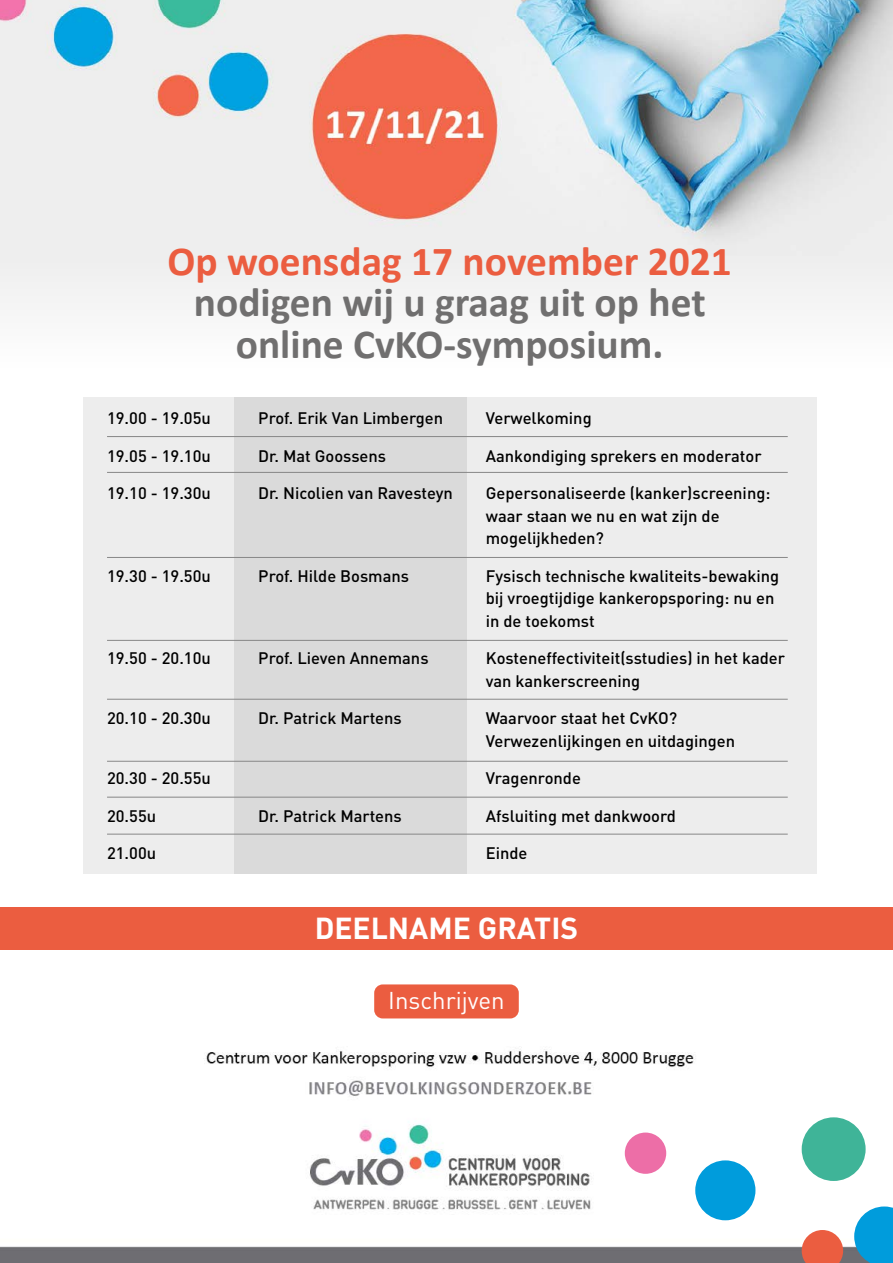
<style>
.page{position:relative;width:893px;height:1263px;background:#fff}
.page>*{position:absolute;margin:0;border:0;box-sizing:border-box;transform-origin:0 0}
.t1{font:700 41.4px/41.7px "Calibri";color:#706f6f;text-align:center}
.t2{font:700 41.4px "Calibri";color:#eb5d40}
.t3{font:700 30px "DIN";color:#fff}
.t4{font:24px "DIN";color:#fff}
.t5{font:500 16.5px/22.5px "DIN";color:#000}
</style>
<div class="page">
<div style="left:0;top:907px;width:893px;height:43px;background:#eb5d40"></div>
<div style="left:0;top:0;width:893px;height:368px;background:#f6f6f6"></div>
<img style="left:0;top:0;width:893px;height:255px">
<img style="left:0;top:1049px;width:864px;height:214px">
<div style="left:625px;top:1132px;width:41px;height:42px;background:#ed6ea7;border-radius:50%"></div>
<div style="left:695px;top:1160px;width:60px;height:60px;background:#009cdc;border-radius:50%"></div>
<svg style="left:854px;top:1206px;width:39px;height:57px"></svg>
<div style="left:802px;top:1117px;width:64px;height:64px;background:#3fb498;border-radius:50%"></div>
<svg style="left:802px;top:1230px;width:41px;height:33px"></svg>
<div style="left:83px;top:398px;width:151px;height:476px;background:#ededed"></div>
<div style="left:234px;top:398px;width:233px;height:476px;background:#dadada"></div>
<div style="left:467px;top:398px;width:349px;height:476px;background:#ededed"></div>
<hr style="left:107px;top:436px;width:681px;height:1px;background:#878787">
<hr style="left:107px;top:472px;width:681px;height:1px;background:#878787">
<hr style="left:107px;top:557px;width:681px;height:1px;background:#878787">
<hr style="left:107px;top:640px;width:681px;height:1px;background:#878787">
<hr style="left:107px;top:699px;width:681px;height:1px;background:#878787">
<hr style="left:107px;top:761px;width:681px;height:1px;background:#878787">
<hr style="left:107px;top:797px;width:681px;height:1px;background:#878787">
<hr style="left:107px;top:834px;width:681px;height:1px;background:#878787">
<div style="left:374px;top:984px;width:145px;height:34px;background:#eb5d40;border-radius:9px"></div>
<h1 class="t2" style="left:167px;top:234px;width:566px">Op woensdag 17 november 2021</h1>
<h1 class="t1" style="left:194px;top:282px;width:513px">nodigen wij u graag uit op het online CvKO-symposium.</h1>
<p class="t5" style="left:107px;top:406px;width:105px">19.00 - 19.05u</p>
<p class="t5" style="left:107px;top:444px;width:105px">19.05 - 19.10u</p>
<p class="t5" style="left:107px;top:481px;width:105px">19.10 - 19.30u</p>
<p class="t5" style="left:107px;top:564px;width:105px">19.30 - 19.50u</p>
<p class="t5" style="left:107px;top:646px;width:105px">19.50 - 20.10u</p>
<p class="t5" style="left:107px;top:706px;width:105px">20.10 - 20.30u</p>
<p class="t5" style="left:107px;top:766px;width:105px">20.30 - 20.55u</p>
<p class="t5" style="left:107px;top:804px;width:51px">20.55u</p>
<p class="t5" style="left:107px;top:841px;width:51px">21.00u</p>
<p class="t5" style="left:258px;top:406px;width:186px">Prof. Erik Van Limbergen</p>
<p class="t5" style="left:258px;top:444px;width:129px">Dr. Mat Goossens</p>
<p class="t5" style="left:258px;top:481px;width:196px">Dr. Nicolien van Ravesteyn</p>
<p class="t5" style="left:258px;top:564px;width:152px">Prof. Hilde Bosmans</p>
<p class="t5" style="left:258px;top:646px;width:172px">Prof. Lieven Annemans</p>
<p class="t5" style="left:258px;top:706px;width:145px">Dr. Patrick Martens</p>
<p class="t5" style="left:258px;top:804px;width:145px">Dr. Patrick Martens</p>
<p class="t5" style="left:486px;top:406px;width:107px">Verwelkoming</p>
<p class="t5" style="left:486px;top:444px;width:277px">Aankondiging sprekers en moderator</p>
<p class="t5" style="left:486px;top:481px;width:286px">Gepersonaliseerde (kanker)screening: waar staan we nu en wat zijn de mogelijkheden?</p>
<p class="t5" style="left:486px;top:564px;width:295px">Fysisch technische kwaliteits-bewaking bij vroegtijdige kankeropsporing: nu en in de toekomst</p>
<p class="t5" style="left:486px;top:646px;width:301px">Kosteneffectiviteit(sstudies) in het kader van kankerscreening</p>
<p class="t5" style="left:486px;top:706px;width:251px">Waarvoor staat het CvKO?<br>Verwezenlijkingen en uitdagingen</p>
<p class="t5" style="left:486px;top:766px;width:97px">Vragenronde</p>
<p class="t5" style="left:486px;top:804px;width:192px">Afsluiting met dankwoord</p>
<p class="t5" style="left:486px;top:841px;width:43px">Einde</p>
<h2 class="t3" style="left:315px;top:908px;width:265px">DEELNAME GRATIS</h2>
<h3 class="t4" style="left:388px;top:985px;width:118px">Inschrijven</h3>
</div>
